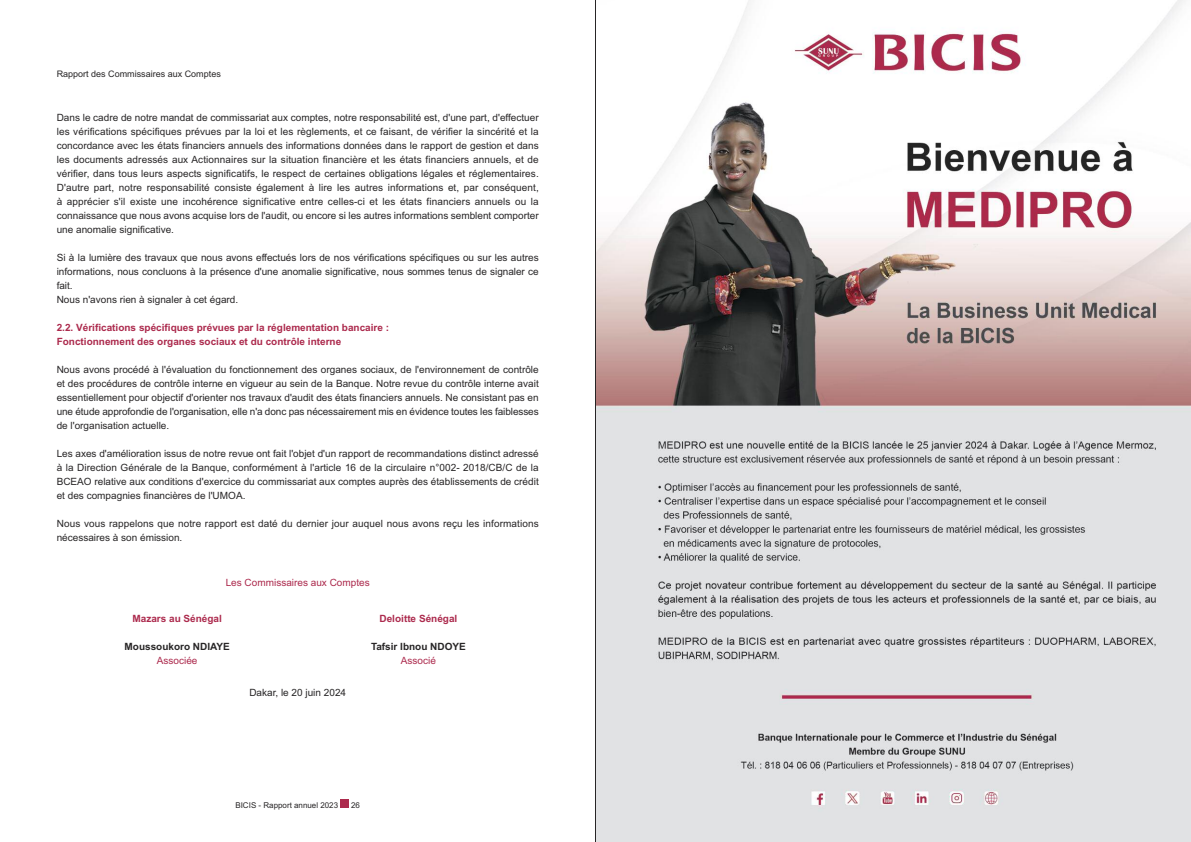
<style>
.page{position:relative;width:1191px;height:842px;background:#fff}
.page>*{position:absolute;margin:0;border:0;box-sizing:border-box;transform-origin:0 0}
.t1{font:10px/14px "Arial";color:#272526;text-align:justify}
.t2{font:700 10px/14px "Arial";color:#ac2a4d}
.t3{font:10px "Arial";color:#ac2a4d}
.t4{font:700 10px "Arial";color:#272526}
.t5{font:9px "Arial";color:#272526}
.t6{font:8px "Arial";color:#272526}
</style>
<div class="page">
<div style="left:340px;top:799px;width:9px;height:9px;background:#ac2a4d"></div>
<img style="left:596px;top:0;width:595px;height:842px">
<hr style="left:595px;top:0;width:1px;height:842px;background:#272526">
<p class="t5" style="left:57px;top:69px;width:166px">Rapport des Commissaires aux Comptes</p>
<p class="t1" style="left:57px;top:110px;width:483px">Dans le cadre de notre mandat de commissariat aux comptes, notre responsabilité est, d'une part, d'effectuer les vérifications spécifiques prévues par la loi et les règlements, et ce faisant, de vérifier la sincérité et la concordance avec les états financiers annuels des informations données dans le rapport de gestion et dans les documents adressés aux Actionnaires sur la situation financière et les états financiers annuels, et de vérifier, dans tous leurs aspects significatifs, le respect de certaines obligations légales et réglementaires.<br>D'autre part, notre responsabilité consiste également à lire les autres informations et, par conséquent, à apprécier s'il existe une incohérence significative entre celles-ci et les états financiers annuels ou la connaissance que nous avons acquise lors de l'audit, ou encore si les autres informations semblent comporter une anomalie significative.</p>
<p class="t1" style="left:57px;top:250px;width:483px;text-align:left">Si à la lumière des travaux que nous avons effectués lors de nos vérifications spécifiques ou sur les autres informations, nous concluons à la présence d'une anomalie significative, nous sommes tenus de signaler ce fait.<br>Nous n'avons rien à signaler à cet égard.</p>
<p class="t2" style="left:57px;top:320px;width:334px">2.2. Vérifications spécifiques prévues par la réglementation bancaire :<br>Fonctionnement des organes sociaux et du contrôle interne</p>
<p class="t1" style="left:57px;top:362px;width:483px">Nous avons procédé à l'évaluation du fonctionnement des organes sociaux, de l'environnement de contrôle et des procédures de contrôle interne en vigueur au sein de la Banque. Notre revue du contrôle interne avait essentiellement pour objectif d'orienter nos travaux d'audit des états financiers annuels. Ne consistant pas en une étude approfondie de l'organisation, elle n'a donc pas nécessairement mis en évidence toutes les faiblesses de l'organisation actuelle.</p>
<p class="t1" style="left:57px;top:446px;width:483px">Les axes d'amélioration issus de notre revue ont fait l'objet d'un rapport de recommandations distinct adressé à la Direction Générale de la Banque, conformément à l'article 16 de la circulaire n°002- 2018/CB/C de la BCEAO relative aux conditions d'exercice du commissariat aux comptes auprès des établissements de crédit et des compagnies financières de l'UMOA.</p>
<p class="t1" style="left:57px;top:516px;width:483px">Nous vous rappelons que notre rapport est daté du dernier jour auquel nous avons reçu les informations nécessaires à son émission.</p>
<p class="t3" style="left:226px;top:577px;width:145px">Les Commissaires aux Comptes</p>
<p class="t2" style="left:132px;top:611px;width:91px">Mazars au Sénégal</p>
<p class="t4" style="left:125px;top:641px;width:107px">Moussoukoro NDIAYE</p>
<p class="t3" style="left:157px;top:655px;width:42px">Associée</p>
<p class="t1" style="left:249px;top:685px;width:98px">Dakar, le 20 juin 2024</p>
<p class="t2" style="left:379px;top:611px;width:79px">Deloitte Sénégal</p>
<p class="t4" style="left:371px;top:641px;width:96px">Tafsir Ibnou NDOYE</p>
<p class="t3" style="left:401px;top:655px;width:37px">Associé</p>
<p class="t6" style="left:235px;top:800px;width:104px">BICIS - Rapport annuel 2023</p>
<p class="t6" style="left:351px;top:800px;width:10px">26</p>
</div>
